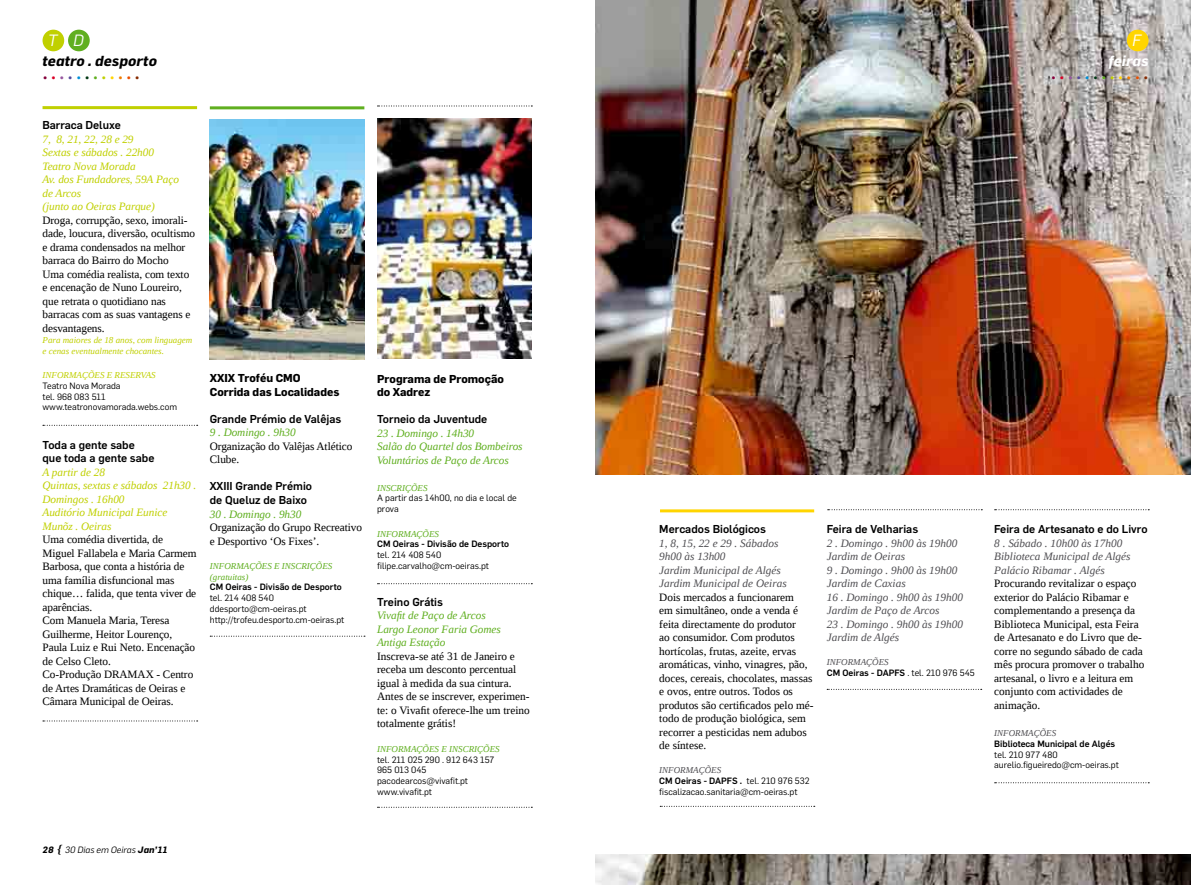
<style>
.page{position:relative;width:1191px;height:885px;background:#fff}
.page>*{position:absolute;margin:0;border:0;box-sizing:border-box;transform-origin:0 0}
.t1{font:italic 16.05px "Flama";color:#fff}
.t2{font:14.25px "Flama";color:#85003b}
.t3{font:italic 700 14.25px "Flama";letter-spacing:.01em;color:#000}
.t4{font:italic 700 14.25px "Flama";letter-spacing:.01em;color:#fff}
.t5{font:11.25px/13.5px "Liberation Serif";color:#000}
.t6{font:italic 11.25px/13.5px "Liberation Serif";color:#504f53}
.t7{font:italic 11.25px/13.5px "Liberation Serif";letter-spacing:-.005em;color:#c0d000}
.t8{font:500 11.25px/13.5px "Flama";color:#000}
.t9{font:italic 11.25px/13.5px "Liberation Serif";letter-spacing:-.005em;color:#60af20}
.t10{font:700 11.25px/13.5px "Flama";color:#000}
.t11{font:9px/10.8px "Flama";color:#000}
.t12{font:500 9px "Flama";color:#000}
.t13{font:italic 9px/10.8px "Liberation Serif";color:#c0d000}
.t14{font:italic 9px/10.8px "Liberation Serif";color:#60af20}
.t15{font:italic 9px "Liberation Serif";color:#504f53}
.t16{font:italic 9px "Flama";letter-spacing:.005em;color:#000}
.s1{color:#db0026}
.s2{color:#97579f}
.s3{color:#56499a}
.s4{color:#0090d8}
.s5{color:#003813}
.s6{color:#60af20}
.s7{color:#c0d000}
.s8{color:#ffd500}
.s9{color:#ef7d00}
.s10{color:#ea4f00}
.s11{color:#872a00}
.s12{font-weight:700}
.s13{font-family:"Liberation Serif";font-weight:700;font-size:12px}
.s14{font-weight:500}
.s15{font-weight:400}
</style>
<div class="page">
<img style="left:377px;top:119px;width:154px;height:239px">
<div style="left:43px;top:30px;width:21px;height:21px;background:#c0d000;border-radius:50%"></div>
<hr style="left:210px;top:106px;width:154px;height:3px;background:#60af20">
<svg style="left:210px;top:635px;width:155px;height:1px"></svg>
<svg style="left:377px;top:583px;width:155px;height:1px"></svg>
<svg style="left:377px;top:806px;width:155px;height:1px"></svg>
<img style="left:595px;top:0;width:596px;height:884px">
<div style="left:595px;top:475px;width:596px;height:379px;background:#fff"></div>
<div style="left:1126px;top:30px;width:22px;height:21px;background:#ffd500;border-radius:50%"></div>
<hr style="left:660px;top:509px;width:154px;height:3px;background:#ffd500">
<svg style="left:660px;top:805px;width:155px;height:1px"></svg>
<svg style="left:994px;top:509px;width:155px;height:1px"></svg>
<svg style="left:827px;top:689px;width:154px;height:1px"></svg>
<svg style="left:994px;top:782px;width:155px;height:1px"></svg>
<svg style="left:827px;top:509px;width:155px;height:1px"></svg>
<img style="left:210px;top:120px;width:154px;height:239px">
<svg style="left:377px;top:106px;width:155px;height:1px"></svg>
<div style="left:68px;top:30px;width:22px;height:21px;background:#60af20;border-radius:50%"></div>
<hr style="left:43px;top:106px;width:154px;height:3px;background:#c0d000">
<svg style="left:43px;top:720px;width:155px;height:1px"></svg>
<svg style="left:43px;top:425px;width:155px;height:1px"></svg>
<h1 class="t1" style="left:48px;top:30px;width:11px">T</h1>
<h1 class="t1" style="left:73px;top:30px;width:12px">D</h1>
<p class="t3" style="left:43px;top:50px;width:116px">teatro . desporto</p>
<p class="t2" style="left:43px;top:68px;width:99px">•<span class="s1">•</span><span class="s2">•</span><span class="s3">•</span><span class="s4">•</span><span class="s5">•</span><span class="s6">•</span><span class="s7">•</span><span class="s8">•</span><span class="s9">•</span><span class="s10">•</span><span class="s11">•</span></p>
<p class="t8" style="left:43px;top:118px;width:80px">Barraca Deluxe</p>
<p class="t7" style="left:43px;top:132px;width:138px">7, 8, 21, 22, 28 e 29<br>Sextas e sábados . 22h00<br>Teatro Nova Morada<br>Av. dos Fundadores, 59A Paço de Arcos<br>(junto ao Oeiras Parque)</p>
<p class="t5" style="left:43px;top:213px;width:154px">Droga, corrupção, sexo, imorali&shy;dade, loucura, diversão, ocultismo e drama condensados na melhor barraca do Bairro do Mocho<br>Uma comédia realista, com texto e encenação de Nuno Loureiro, que retrata o quotidiano nas barracas com as suas vantagens e desvantagens.</p>
<p class="t13" style="left:43px;top:334px;width:151px">Para maiores de 18 anos, com linguagem e cenas eventualmente chocantes.</p>
<p class="t13" style="left:43px;top:369px;width:115px">INFORMAÇÕES E RESERVAS</p>
<p class="t11" style="left:43px;top:379px;width:136px">Teatro Nova Morada<br>tel. 968 083 511 www.teatronovamorada.webs.com</p>
<p class="t8" style="left:43px;top:437px;width:113px">Toda a gente sabe que toda a gente sabe</p>
<p class="t7" style="left:43px;top:465px;width:155px">A partir de 28<br>Quintas, sextas e sábados 21h30 .<br>Domingos . 16h00<br>Auditório Municipal Eunice<br>Munõz . Oeiras</p>
<p class="t5" style="left:43px;top:532px;width:155px">Uma comédia divertida, de<br>Miguel Fallabela e Maria Carmem<br>Barbosa, que conta a história de uma família disfuncional mas chique… falida, que tenta viver de aparências.<br>Com Manuela Maria, Teresa<br>Guilherme, Heitor Lourenço,<br>Paula Luiz e Rui Neto. Encenação de Celso Cleto.<br>Co-Produção DRAMAX - Centro de Artes Dramáticas de Oeiras e<br>Câmara Municipal de Oeiras.</p>
<p class="t10" style="left:210px;top:371px;width:131px">XXIX Troféu CMO<br>Corrida das Localidades</p>
<p class="t8" style="left:210px;top:411px;width:133px">Grande Prémio de Valêjas</p>
<p class="t9" style="left:210px;top:426px;width:87px">9 . Domingo . 9h30</p>
<p class="t5" style="left:210px;top:439px;width:144px">Organização do Valêjas Atlético<br>Clube.</p>
<p class="t8" style="left:210px;top:479px;width:104px">XXIII Grande Prémio de Queluz de Baixo</p>
<p class="t9" style="left:210px;top:507px;width:93px">30 . Domingo . 9h30</p>
<p class="t5" style="left:210px;top:520px;width:154px">Organização do Grupo Recreativo e Desportivo ‘Os Fixes’.</p>
<p class="t14" style="left:210px;top:560px;width:124px">INFORMAÇÕES E INSCRIÇÕES (gratuitas)</p>
<p class="t12" style="left:210px;top:580px;width:133px">CM Oeiras - Divisão de Desporto</p>
<p class="t11" style="left:210px;top:592px;width:136px">tel. 214 408 540 ddesporto@cm-oeiras.pt http://trofeu.desporto.cm-oeiras.pt</p>
<p class="t10" style="left:377px;top:371px;width:128px">Programa de Promoção do Xadrez</p>
<p class="t8" style="left:377px;top:411px;width:112px">Torneio da Juventude</p>
<p class="t9" style="left:377px;top:426px;width:147px">23 . Domingo . 14h30<br>Salão do Quartel dos Bombeiros<br>Voluntários de Paço de Arcos</p>
<p class="t14" style="left:377px;top:482px;width:52px">INSCRIÇÕES</p>
<p class="t11" style="left:377px;top:492px;width:141px">A partir das 14h00, no dia e local de prova</p>
<p class="t14" style="left:377px;top:528px;width:63px">INFORMAÇÕES</p>
<p class="t12" style="left:377px;top:537px;width:133px">CM Oeiras - Divisão de Desporto</p>
<p class="t11" style="left:377px;top:549px;width:113px">tel. 214 408 540 filipe.carvalho@cm-oeiras.pt</p>
<p class="t8" style="left:377px;top:594px;width:67px">Treino Grátis</p>
<p class="t9" style="left:377px;top:608px;width:125px">Vivafit de Paço de Arcos<br>Largo Leonor Faria Gomes<br>Antiga Estação</p>
<p class="t5" style="left:377px;top:649px;width:154px">Inscreva-se até 31 de Janeiro e receba um desconto percentual igual à medida da sua cintura.<br>Antes de se inscrever, experimen&shy;te: o Vivafit oferece-lhe um treino totalmente grátis!</p>
<p class="t14" style="left:377px;top:743px;width:124px">INFORMAÇÕES E INSCRIÇÕES</p>
<p class="t11" style="left:377px;top:753px;width:119px">tel. 211 025 290 . 912 643 157<br>965 013 045 pacodearcos@vivafit.pt www.vivafit.pt</p>
<p class="t16" style="left:43px;top:843px;width:126px"><span class="s12">28</span> <span class="s13">{</span> 30 Dias em Oeiras <span class="s12">Jan’11</span></p>
<h1 class="t1" style="left:1132px;top:30px;width:10px">F</h1>
<p class="t2" style="left:1051px;top:68px;width:99px">•<span class="s1">•</span><span class="s2">•</span><span class="s3">•</span><span class="s4">•</span><span class="s5">•</span><span class="s6">•</span><span class="s7">•</span><span class="s8">•</span><span class="s9">•</span><span class="s10">•</span><span class="s11">•</span></p>
<p class="t4" style="left:1108px;top:50px;width:42px">feiras</p>
<p class="t8" style="left:659px;top:521px;width:108px">Mercados Biológicos</p>
<p class="t6" style="left:659px;top:536px;width:129px">1, 8, 15, 22 e 29 . Sábados<br>9h00 às 13h00<br>Jardim Municipal de Algés<br>Jardim Municipal de Oeiras</p>
<p class="t5" style="left:659px;top:590px;width:156px">Dois mercados a funcionarem<br>em simultâneo, onde a venda é feita directamente do produtor<br>ao consumidor. Com produtos hortícolas, frutas, azeite, ervas aromáticas, vinho, vinagres, pão, doces, cereais, chocolates, massas e ovos, entre outros. Todos os produtos são certificados pelo mé&shy;todo de produção biológica, sem recorrer a pesticidas nem adubos de síntese.</p>
<p class="t15" style="left:659px;top:764px;width:63px">INFORMAÇÕES</p>
<p class="t11" style="left:659px;top:775px;width:152px"><span class="s14">CM Oeiras - DAPFS .</span> tel. 210 976 532 fiscalizacao.sanitaria@cm-oeiras.pt</p>
<p class="t8" style="left:826px;top:521px;width:93px">Feira de Velharias</p>
<p class="t6" style="left:826px;top:536px;width:138px">2 . Domingo . 9h00 às 19h00<br>Jardim de Oeiras<br>9 . Domingo . 9h00 às 19h00<br>Jardim de Caxias<br>16 . Domingo . 9h00 às 19h00<br>Jardim de Paço de Arcos<br>23 . Domingo . 9h00 às 19h00<br>Jardim de Algés</p>
<p class="t15" style="left:826px;top:656px;width:63px">INFORMAÇÕES</p>
<p class="t12" style="left:826px;top:666px;width:150px">CM Oeiras - DAPFS <span class="s15">. tel. 210 976 545</span></p>
<p class="t8" style="left:994px;top:521px;width:155px">Feira de Artesanato e do Livro</p>
<p class="t6" style="left:994px;top:536px;width:138px">8 . Sábado . 10h00 às 17h00<br>Biblioteca Municipal de Algés<br>Palácio Ribamar . Algés</p>
<p class="t5" style="left:994px;top:576px;width:151px">Procurando revitalizar o espaço exterior do Palácio Ribamar e complementando a presença da<br>Biblioteca Municipal, esta Feira de Artesanato e do Livro que de&shy;corre no segundo sábado de cada mês procura promover o trabalho artesanal, o livro e a leitura em conjunto com actividades de animação.</p>
<p class="t15" style="left:994px;top:727px;width:63px">INFORMAÇÕES</p>
<p class="t12" style="left:994px;top:737px;width:122px">Biblioteca Municipal de Algés</p>
<p class="t11" style="left:994px;top:748px;width:126px">tel. 210 977 480 aurelio.figueiredo@cm-oeiras.pt</p>
</div>
